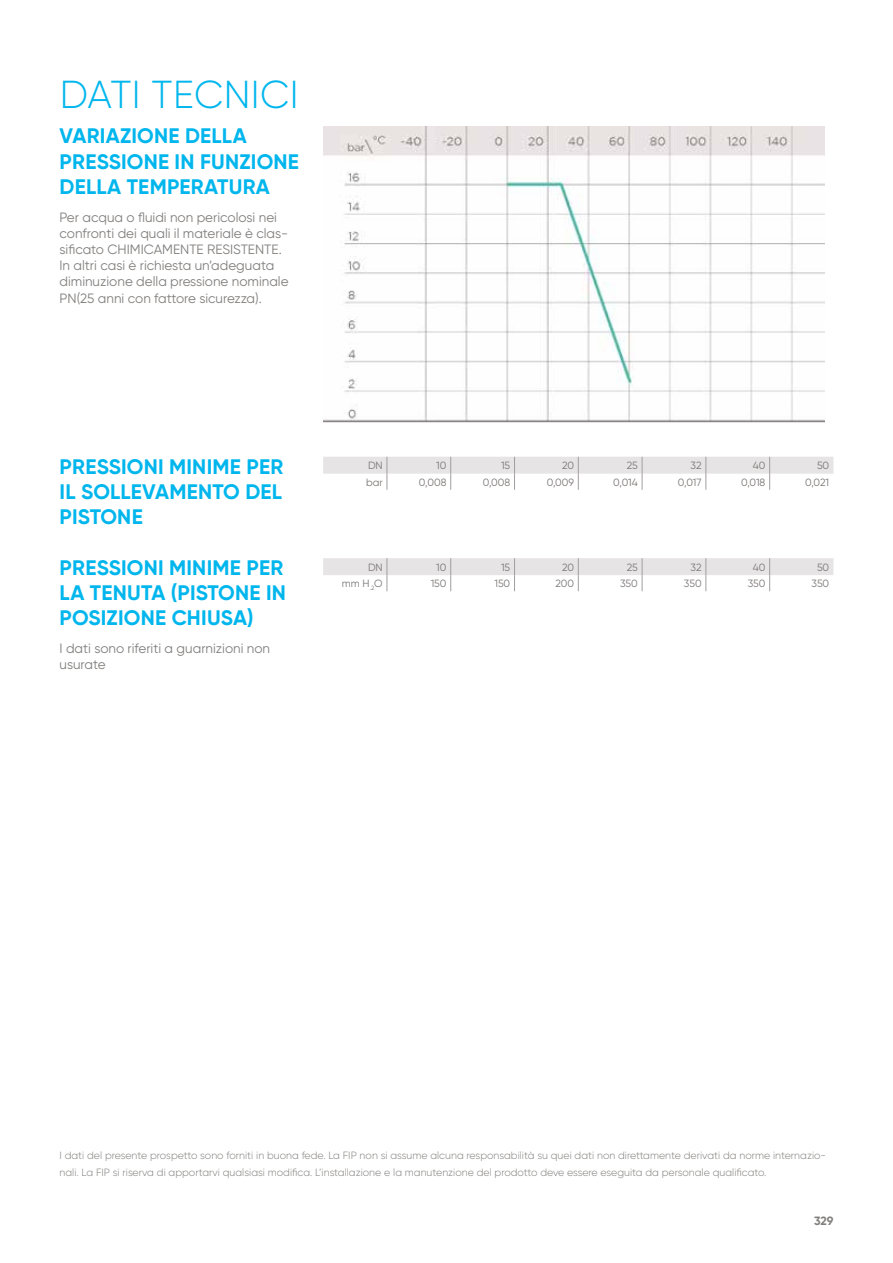
<style>
.page{position:relative;width:893px;height:1263px;background:#fff}
.page>*{position:absolute;margin:0;border:0;box-sizing:border-box;transform-origin:0 0}
.t1{font:300 39px "Gilroy";letter-spacing:.01em;color:#00b6ed}
.t2{font:700 21px/25.2px "Gilroy";letter-spacing:.01em;color:#00b6ed}
.t3{font:13.5px/16.2px "Gilroy";color:#817f7d}
.t4{font:700 12px "Gilroy";color:#817f7d}
.t5{font:300 10.5px/16.5px "Gilroy";color:#817f7d}
.t6{font:10.5px "Gilroy";color:#7a7674}
</style>
<div class="page">
<img style="left:323px;top:127px;width:502px;height:295px">
<svg style="left:323px;top:457px;width:510px;height:33px"></svg>
<svg style="left:323px;top:558px;width:510px;height:33px"></svg>
<h1 class="t1" style="left:60px;top:71px;width:240px">Dati tecnici</h1>
<h2 class="t2" style="left:60px;top:123px;width:241px">VARIAZIONE DELLA<br>PRESSIONE IN FUNZIONE<br>DELLA TEMPERATURA</h2>
<p class="t3" style="left:60px;top:209px;width:231px">Per acqua o fluidi non pericolosi nei confronti dei quali il materiale è clas&shy;sificato CHIMICAMENTE RESISTENTE.<br>In altri casi è richiesta un’adeguata diminuzione della pressione nominale PN(25 anni con fattore sicurezza).</p>
<h2 class="t2" style="left:60px;top:453px;width:225px;text-align:justify">PRESSIONI MINIME PER IL SOLLEVAMENTO DEL PISTONE</h2>
<p class="t6" style="left:368px;top:459px;width:16px">DN</p>
<p class="t6" style="left:436px;top:459px;width:12px">10</p>
<p class="t6" style="left:501px;top:459px;width:11px">15</p>
<p class="t6" style="left:562px;top:459px;width:14px">20</p>
<p class="t6" style="left:627px;top:459px;width:13px">25</p>
<p class="t6" style="left:690px;top:459px;width:13px">32</p>
<p class="t6" style="left:753px;top:459px;width:14px">40</p>
<p class="t6" style="left:817px;top:459px;width:14px">50</p>
<p class="t6" style="left:366px;top:475px;width:18px">bar</p>
<p class="t6" style="left:419px;top:475px;width:29px">0,008</p>
<p class="t6" style="left:483px;top:475px;width:29px">0,008</p>
<p class="t6" style="left:547px;top:475px;width:29px">0,009</p>
<p class="t6" style="left:613px;top:475px;width:26px">0,014</p>
<p class="t6" style="left:678px;top:475px;width:25px">0,017</p>
<p class="t6" style="left:741px;top:475px;width:26px">0,018</p>
<p class="t6" style="left:805px;top:475px;width:26px">0,021</p>
<h2 class="t2" style="left:60px;top:555px;width:228px">PRESSIONI MINIME PER<br>LA TENUTA (PISTONE IN<br>POSIZIONE CHIUSA)</h2>
<p class="t3" style="left:60px;top:640px;width:212px">I dati sono riferiti a guarnizioni non usurate</p>
<p class="t6" style="left:368px;top:561px;width:16px">DN</p>
<p class="t6" style="left:436px;top:561px;width:12px">10</p>
<p class="t6" style="left:501px;top:561px;width:11px">15</p>
<p class="t6" style="left:562px;top:561px;width:14px">20</p>
<p class="t6" style="left:627px;top:561px;width:13px">25</p>
<p class="t6" style="left:690px;top:561px;width:13px">32</p>
<p class="t6" style="left:753px;top:561px;width:14px">40</p>
<p class="t6" style="left:817px;top:561px;width:14px">50</p>
<p class="t6" style="left:342px;top:577px;width:42px">mm H<sub>.2</sub>O</p>
<p class="t6" style="left:431px;top:577px;width:17px">150</p>
<p class="t6" style="left:494px;top:577px;width:17px">150</p>
<p class="t6" style="left:555px;top:577px;width:20px">200</p>
<p class="t6" style="left:620px;top:577px;width:19px">350</p>
<p class="t6" style="left:684px;top:577px;width:19px">350</p>
<p class="t6" style="left:748px;top:577px;width:19px">350</p>
<p class="t6" style="left:811px;top:577px;width:19px">350</p>
<p class="t5" style="left:60px;top:1147px;width:768px">I dati del presente prospetto sono forniti in buona fede. La FI P non si assume alcuna responsabilità su quei dati non direttamente derivati da norme internazio&shy;nali. La FI P si riserva di apportarvi qualsiasi modifica. L’installazione e la manutenzione del prodotto deve essere eseguita da personale qualificato.</p>
<p class="t4" style="left:814px;top:1213px;width:21px">329</p>
</div>
